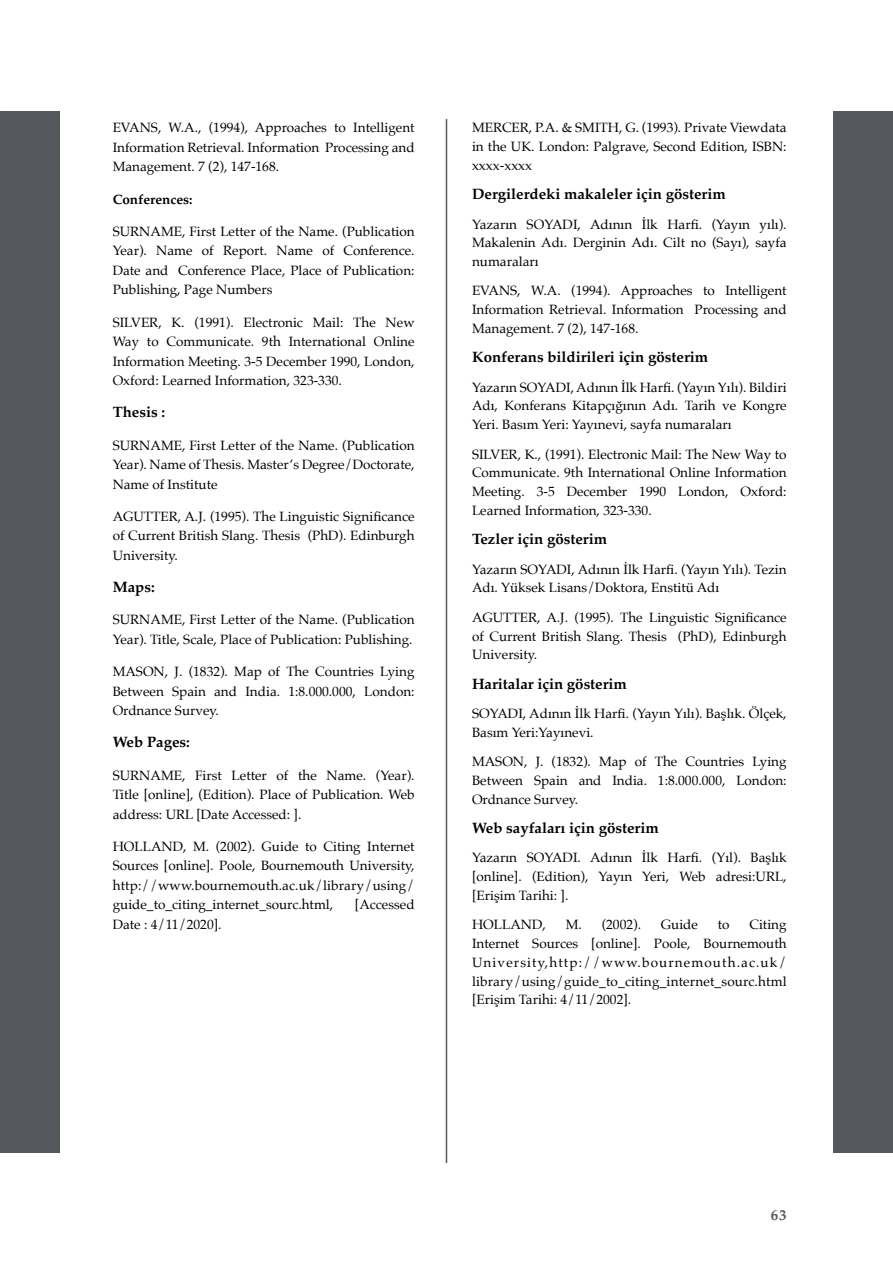
<style>
.page{position:relative;width:893px;height:1263px;background:#fff}
.page>*{position:absolute;margin:0;border:0;box-sizing:border-box;transform-origin:0 0}
.t1{font:700 15px "Palatino";color:#000}
.t2{font:700 15px "Palatino";color:#575756}
.t3{font:13.5px/18.8px "Palatino";color:#000;text-align:justify}
.t4{font:700 13.5px "Palatino";color:#000}
</style>
<div class="page">
<div style="left:0;top:111px;width:60px;height:1041px;background:#54575b"></div>
<div style="left:833px;top:111px;width:60px;height:1041px;background:#54575b"></div>
<hr style="left:446px;top:119px;width:1px;height:1044px;background:#54575b">
<p class="t3" style="left:113px;top:118px;width:303px;line-height:19.5px">EVANS, W.A., (1994), Approaches to Intelligent Information Retrieval. Information Processing and Management. 7 (2), 147-168.</p>
<p class="t4" style="left:113px;top:187px;width:81px">Conferences:</p>
<p class="t3" style="left:113px;top:221px;width:303px;line-height:19.5px">SURNAME, First Letter of the Name. (Publication Year). Name of Report. Name of Conference.<br>Date and Conference Place, Place of Publication:<br>Publishing, Page Numbers</p>
<p class="t3" style="left:113px;top:312px;width:303px;line-height:19.5px">SILVER, K. (1991). Electronic Mail: The New Way to Communicate. 9th International Online Information Meeting. 3-5 December 1990, London, Oxford: Learned Information, 323-330.</p>
<p class="t1" style="left:113px;top:399px;width:54px">Thesis :</p>
<p class="t3" style="left:113px;top:435px;width:303px;line-height:19.5px">SURNAME, First Letter of the Name. (Publication Year). Name of Thesis. Master’s Degree/Doctorate, Name of Institute</p>
<p class="t3" style="left:113px;top:506px;width:303px;line-height:19.5px">AGUTTER, A.J. (1995). The Linguistic Significance of Current British Slang. Thesis (PhD). Edinburgh University.</p>
<p class="t1" style="left:113px;top:574px;width:44px">Maps:</p>
<p class="t3" style="left:113px;top:610px;width:303px;line-height:19.5px">SURNAME, First Letter of the Name. (Publication<br>Year). Title, Scale, Place of Publication: Publishing.</p>
<p class="t3" style="left:113px;top:662px;width:303px;line-height:19.5px">MASON, J. (1832). Map of The Countries Lying Between Spain and India. 1:8.000.000, London:<br>Ordnance Survey.</p>
<p class="t1" style="left:113px;top:729px;width:79px">Web Pages:</p>
<p class="t3" style="left:113px;top:765px;width:303px;line-height:19.5px">SURNAME, First Letter of the Name. (Year).<br>Title [online], (Edition). Place of Publication. Web address: URL [Date Accessed: ].</p>
<p class="t3" style="left:113px;top:836px;width:304px;line-height:19.5px">HOLLAND, M. (2002). Guide to Citing Internet Sources [online]. Poole, Bournemouth University, http://www.bournemouth.ac.uk/library/using/ guide_to_citing_internet_sourc.html,</p>
<p class="t3" style="left:355px;top:895px;width:61px">[Accessed</p>
<p class="t3" style="left:113px;top:915px;width:110px">Date : 4/11/2020].</p>
<p class="t3" style="left:472px;top:118px;width:316px">MERCER, P.A. &amp; SMITH, G. (1993). Private Viewdata in the UK. London: Palgrave, Second Edition, ISBN: xxxx-xxxx</p>
<p class="t1" style="left:472px;top:181px;width:255px">Dergilerdeki makaleler için gösterim</p>
<p class="t3" style="left:472px;top:215px;width:316px">Yazarın SOYADI, Adının İlk Harfi. (Yayın yılı).<br>Makalenin Adı. Derginin Adı. Cilt no (Sayı), sayfa numaraları</p>
<p class="t3" style="left:472px;top:281px;width:316px">EVANS, W.A. (1994). Approaches to Intelligent Information Retrieval. Information Processing and Management. 7 (2), 147-168.</p>
<p class="t1" style="left:472px;top:344px;width:238px">Konferans bildirileri için gösterim</p>
<p class="t3" style="left:472px;top:378px;width:316px">Yazarın SOYADI, Adının İlk Harfi. (Yayın Yılı). Bildiri Adı, Konferans Kitapçığının Adı. Tarih ve Kongre Yeri. Basım Yeri: Yayınevi, sayfa numaraları</p>
<p class="t3" style="left:472px;top:445px;width:316px">SILVER, K., (1991). Electronic Mail: The New Way to Communicate. 9th International Online Information Meeting. 3-5 December 1990 London, Oxford:<br>Learned Information, 323-330.</p>
<p class="t1" style="left:472px;top:526px;width:136px">Tezler için gösterim</p>
<p class="t3" style="left:472px;top:560px;width:316px">Yazarın SOYADI, Adının İlk Harfi. (Yayın Yılı). Tezin<br>Adı. Yüksek Lisans/Doktora, Enstitü Adı</p>
<p class="t3" style="left:472px;top:608px;width:316px">AGUTTER, A.J. (1995). The Linguistic Significance of Current British Slang. Thesis (PhD), Edinburgh University.</p>
<p class="t1" style="left:472px;top:671px;width:156px">Haritalar için gösterim</p>
<p class="t3" style="left:472px;top:704px;width:316px">SOYADI, Adının İlk Harfi. (Yayın Yılı). Başlık. Ölçek,<br>Basım Yeri:Yayınevi.</p>
<p class="t3" style="left:472px;top:752px;width:316px">MASON, J. (1832). Map of The Countries Lying Between Spain and India. 1:8.000.000, London:<br>Ordnance Survey.</p>
<p class="t1" style="left:472px;top:815px;width:188px">Web sayfaları için gösterim</p>
<p class="t3" style="left:472px;top:848px;width:316px">Yazarın SOYADI. Adının İlk Harfi. (Yıl). Başlık [online]. (Edition), Yayın Yeri, Web adresi:URL, [Erişim Tarihi: ].</p>
<p class="t3" style="left:472px;top:915px;width:75px">HOLLAND,</p>
<p class="t3" style="left:566px;top:915px;width:77px">M. (2002).</p>
<p class="t3" style="left:661px;top:915px;width:39px">Guide</p>
<p class="t3" style="left:718px;top:915px;width:13px">to</p>
<p class="t3" style="left:472px;top:915px;width:316px;text-indent:277px">Citing Internet Sources [online]. Poole, Bournemouth University,http://www.bournemouth.ac.uk/ library/using/guide_to_citing_internet_sourc.html [Erişim Tarihi: 4/11/2002].</p>
<p class="t2" style="left:771px;top:1202px;width:17px">63</p>
</div>
